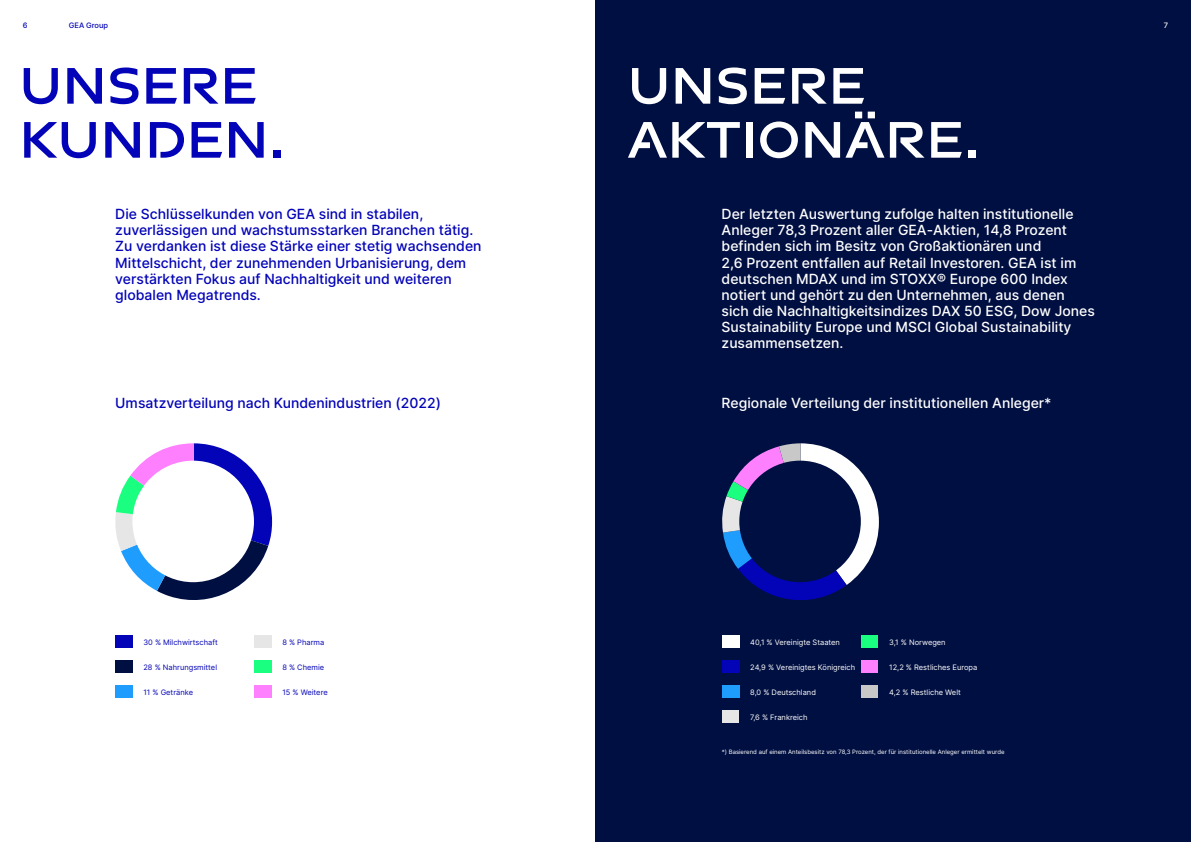
<style>
.page{position:relative;width:1191px;height:842px;background:#fff}
.page>*{position:absolute;margin:0;border:0;box-sizing:border-box;transform-origin:0 0}
.t1{font:700 54px/54px "GEA Sans";color:#fff}
.t2{font:700 54px/54px "GEA Sans";color:#0303b8}
.t3{font:500 14px/16.1px "Inter";color:#fff}
.t4{font:500 14px/16.1px "Inter";color:#0303b8}
.t5{font:7.5px "Inter";color:#fff}
.t6{font:7.5px "Inter";color:#0303b8}
.t7{font:500 7.5px "Inter";color:#0303b8}
.t8{font:500 7.5px "Inter";color:#fff}
.t9{font:6px "Inter";color:#fff}
</style>
<div class="page">
<div style="left:595px;top:0;width:596px;height:842px;background:#000f41"></div>
<div style="left:115px;top:635px;width:17px;height:12px;background:#0303b8"></div>
<div style="left:115px;top:660px;width:17px;height:13px;background:#000f41"></div>
<div style="left:115px;top:685px;width:17px;height:13px;background:#1f9dff"></div>
<div style="left:254px;top:635px;width:17px;height:13px;background:#e6e6e6"></div>
<div style="left:254px;top:660px;width:17px;height:13px;background:#1aff80"></div>
<div style="left:254px;top:685px;width:17px;height:13px;background:#ff80ff"></div>
<div style="left:722px;top:635px;width:17px;height:12px;background:#fff"></div>
<div style="left:722px;top:660px;width:17px;height:13px;background:#0303b8"></div>
<div style="left:722px;top:685px;width:17px;height:13px;background:#1f9dff"></div>
<div style="left:722px;top:711px;width:16px;height:12px;background:#e6e6e6"></div>
<div style="left:861px;top:635px;width:17px;height:12px;background:#1aff80"></div>
<div style="left:861px;top:660px;width:17px;height:12px;background:#ff80ff"></div>
<div style="left:861px;top:685px;width:17px;height:13px;background:#c8c8c8"></div>
<svg style="left:115px;top:443px;width:157px;height:157px"></svg>
<div style="left:132px;top:461px;width:122px;height:121px;background:#fff;border-radius:50%"></div>
<svg style="left:722px;top:443px;width:157px;height:157px"></svg>
<div style="left:739px;top:461px;width:122px;height:121px;background:#000f41;border-radius:50%"></div>
<p class="t7" style="left:23px;top:20px;width:6px">6</p>
<p class="t7" style="left:69px;top:20px;width:41px">GEA Group</p>
<p class="t8" style="left:1164px;top:20px;width:6px">7</p>
<h1 class="t2" style="left:19px;top:57px;width:267px">UNSERE<br>KUNDEN.</h1>
<h1 class="t1" style="left:627px;top:57px;width:353px">UNSERE<br>AKTIONÄRE.</h1>
<p class="t4" style="left:115px;top:206px;width:368px">Die Schlüsselkunden von GEA sind in stabilen, zuverlässigen und wachstumsstarken Branchen tätig.<br>Zu verdanken ist diese Stärke einer stetig wachsenden Mittelschicht, der zunehmenden Urbanisierung, dem verstärkten Fokus auf Nachhaltigkeit und weiteren globalen Megatrends.</p>
<p class="t3" style="left:721px;top:206px;width:375px">Der letzten Auswertung zufolge halten institutionelle Anleger 78,3 Prozent aller GEA-Aktien, 14,8 Prozent befinden sich im Besitz von Großaktionären und<br>2,6 Prozent entfallen auf Retail Investoren. GEA ist im deutschen MDAX und im STOXX® Europe 600 Index notiert und gehört zu den Unternehmen, aus denen sich die Nachhaltigkeitsindizes DAX 50 ESG, Dow Jones Sustainability Europe und MSCI Global Sustainability zusammensetzen.</p>
<p class="t4" style="left:115px;top:395px;width:327px">Umsatzverteilung nach Kundenindustrien (2022)</p>
<p class="t6" style="left:143px;top:637px;width:76px">30 % Milchwirtschaft</p>
<p class="t6" style="left:143px;top:662px;width:75px">28 % Nahrungsmittel</p>
<p class="t6" style="left:143px;top:687px;width:51px">11 % Getränke</p>
<p class="t6" style="left:282px;top:637px;width:43px">8 % Pharma</p>
<p class="t6" style="left:282px;top:662px;width:43px">8 % Chemie</p>
<p class="t6" style="left:282px;top:687px;width:47px">15 % Weitere</p>
<p class="t3" style="left:721px;top:395px;width:331px">Regionale Verteilung der institutionellen Anleger*</p>
<p class="t5" style="left:750px;top:637px;width:91px">40,1 % Vereinigte Staaten</p>
<p class="t5" style="left:750px;top:662px;width:106px">24,9 % Vereinigtes Königreich</p>
<p class="t5" style="left:750px;top:687px;width:67px">8,0 % Deutschland</p>
<p class="t5" style="left:750px;top:712px;width:59px">7,6 % Frankreich</p>
<p class="t5" style="left:889px;top:637px;width:58px">3,1 % Norwegen</p>
<p class="t5" style="left:889px;top:662px;width:90px">12,2 % Restliches Europa</p>
<p class="t5" style="left:889px;top:687px;width:73px">4,2 % Restliche Welt</p>
<p class="t9" style="left:721px;top:748px;width:284px">*) Basierend auf einem Anteilsbesitz von 78,3 Prozent, der für institutionelle Anleger ermittelt wurde</p>
</div>
